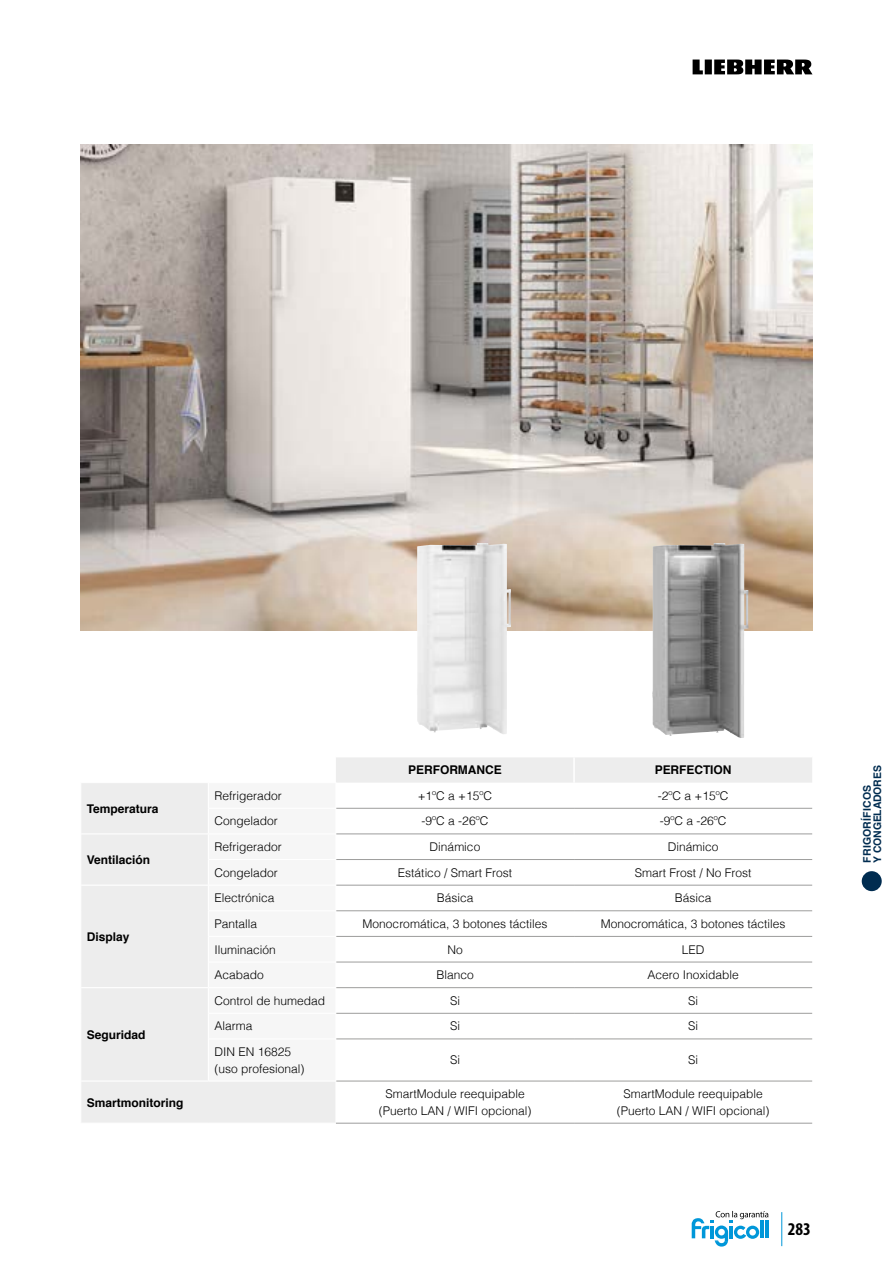
<style>
.page{position:relative;width:893px;height:1263px;background:#fff}
.page>*{position:absolute;margin:0;border:0;box-sizing:border-box;transform-origin:0 0}
.t1{font:700 condensed 18px "Myriad Pro";color:#000}
.t2{font:300 12px/16.5px "Helvetica";color:#000;text-align:center}
.t3{font:700 12px "Helvetica";color:#000}
.t4{font:700 10.5px/10.5px "Helvetica";letter-spacing:-.01em;color:#002c50}
</style>
<div class="page">
<hr style="left:781px;top:1212px;width:1px;height:34px;background:#0097d9">
<svg style="left:692px;top:1211px;width:76px;height:35px"></svg>
<svg style="left:693px;top:60px;width:119px;height:14px"></svg>
<div style="left:862px;top:871px;width:20px;height:20px;background:#002c50;border-radius:50%"></div>
<img style="left:81px;top:144px;width:731px;height:486px">
<svg style="left:81px;top:757px;width:731px;height:366px"></svg>
<hr style="left:573px;top:757px;width:2px;height:26px;background:#fff">
<hr style="left:80px;top:782px;width:128px;height:1px;background:#fff">
<hr style="left:208px;top:782px;width:128px;height:1px;background:#fff">
<svg style="left:574px;top:886px;width:1px;height:50px"></svg>
<svg style="left:574px;top:988px;width:1px;height:50px"></svg>
<hr style="left:574px;top:1039px;width:1px;height:42px;background:#fff">
<hr style="left:336px;top:1081px;width:1px;height:41px;background:#fff">
<hr style="left:574px;top:1081px;width:1px;height:42px;background:#fff">
<hr style="left:573px;top:860px;width:2px;height:25px;background:#fff">
<hr style="left:81px;top:833px;width:127px;height:1px;background:#fff">
<hr style="left:81px;top:884px;width:127px;height:2px;background:#fff">
<hr style="left:81px;top:987px;width:127px;height:1px;background:#fff">
<div style="left:208px;top:783px;width:129px;height:298px;background:#f6f6f6"></div>
<hr style="left:209px;top:1038px;width:127px;height:1px;background:#fff">
<hr style="left:208px;top:1039px;width:1px;height:41px;background:#fff">
<hr style="left:81px;top:1080px;width:127px;height:1px;background:#fff">
<hr style="left:208px;top:1080px;width:128px;height:1px;background:#fff">
<hr style="left:80px;top:1122px;width:128px;height:2px;background:#fff">
<hr style="left:208px;top:1122px;width:128px;height:2px;background:#fff">
<hr style="left:336px;top:808px;width:238px;height:1px;background:#9d9d9c">
<hr style="left:574px;top:808px;width:238px;height:1px;background:#9d9d9c">
<hr style="left:336px;top:833px;width:238px;height:1px;background:#9d9d9c">
<hr style="left:574px;top:833px;width:238px;height:1px;background:#9d9d9c">
<hr style="left:336px;top:859px;width:238px;height:1px;background:#9d9d9c">
<hr style="left:574px;top:859px;width:238px;height:1px;background:#9d9d9c">
<hr style="left:336px;top:885px;width:238px;height:1px;background:#9d9d9c">
<hr style="left:574px;top:885px;width:238px;height:1px;background:#9d9d9c">
<hr style="left:336px;top:910px;width:238px;height:1px;background:#9d9d9c">
<hr style="left:574px;top:910px;width:238px;height:1px;background:#9d9d9c">
<hr style="left:336px;top:936px;width:238px;height:1px;background:#9d9d9c">
<hr style="left:574px;top:936px;width:238px;height:1px;background:#9d9d9c">
<hr style="left:336px;top:962px;width:238px;height:1px;background:#9d9d9c">
<hr style="left:574px;top:962px;width:238px;height:1px;background:#9d9d9c">
<hr style="left:336px;top:987px;width:238px;height:1px;background:#9d9d9c">
<hr style="left:574px;top:987px;width:238px;height:1px;background:#9d9d9c">
<hr style="left:336px;top:1013px;width:238px;height:1px;background:#9d9d9c">
<hr style="left:574px;top:1013px;width:238px;height:1px;background:#9d9d9c">
<hr style="left:336px;top:1038px;width:238px;height:1px;background:#9d9d9c">
<hr style="left:574px;top:1038px;width:238px;height:1px;background:#9d9d9c">
<hr style="left:336px;top:1081px;width:238px;height:1px;background:#9d9d9c">
<hr style="left:574px;top:1081px;width:238px;height:1px;background:#9d9d9c">
<hr style="left:336px;top:1123px;width:238px;height:1px;background:#9d9d9c">
<hr style="left:574px;top:1123px;width:238px;height:1px;background:#9d9d9c">
<img style="left:417px;top:543px;width:74px;height:189px">
<img style="left:652px;top:543px;width:76px;height:193px">
<p class="t3" style="left:87px;top:799px;width:73px">Temperatura</p>
<p class="t3" style="left:87px;top:850px;width:65px">Ventilación</p>
<p class="t3" style="left:87px;top:927px;width:44px">Display</p>
<p class="t3" style="left:87px;top:1025px;width:60px">Seguridad</p>
<p class="t3" style="left:408px;top:760px;width:95px">PERFORMANCE</p>
<p class="t3" style="left:655px;top:760px;width:78px">PERFECTION</p>
<p class="t2" style="left:214px;top:786px;width:69px">Refrigerador</p>
<p class="t2" style="left:418px;top:786px;width:76px">+1ºC a +15ºC</p>
<p class="t2" style="left:658px;top:786px;width:72px">-2ºC a +15ºC</p>
<p class="t2" style="left:214px;top:812px;width:65px">Congelador</p>
<p class="t2" style="left:422px;top:812px;width:68px">-9ºC a -26ºC</p>
<p class="t2" style="left:660px;top:812px;width:68px">-9ºC a -26ºC</p>
<p class="t2" style="left:214px;top:838px;width:69px">Refrigerador</p>
<p class="t2" style="left:430px;top:838px;width:52px">Dinámico</p>
<p class="t2" style="left:668px;top:838px;width:52px">Dinámico</p>
<p class="t2" style="left:214px;top:863px;width:65px">Congelador</p>
<p class="t2" style="left:398px;top:863px;width:116px">Estático / Smart Frost</p>
<p class="t2" style="left:635px;top:863px;width:118px">Smart Frost / No Frost</p>
<p class="t2" style="left:214px;top:889px;width:62px">Electrónica</p>
<p class="t2" style="left:437px;top:889px;width:38px">Básica</p>
<p class="t2" style="left:675px;top:889px;width:38px">Básica</p>
<p class="t2" style="left:214px;top:914px;width:44px">Pantalla</p>
<p class="t2" style="left:363px;top:914px;width:186px">Monocromática, 3 botones táctiles</p>
<p class="t2" style="left:601px;top:914px;width:186px">Monocromática, 3 botones táctiles</p>
<p class="t2" style="left:214px;top:940px;width:63px">Iluminación</p>
<p class="t2" style="left:447px;top:940px;width:17px">No</p>
<p class="t2" style="left:682px;top:940px;width:24px">LED</p>
<p class="t2" style="left:214px;top:966px;width:51px">Acabado</p>
<p class="t2" style="left:436px;top:966px;width:39px">Blanco</p>
<p class="t2" style="left:647px;top:966px;width:93px">Acero Inoxidable</p>
<p class="t2" style="left:214px;top:991px;width:112px">Control de humedad</p>
<p class="t2" style="left:450px;top:991px;width:11px">Si</p>
<p class="t2" style="left:688px;top:991px;width:11px">Si</p>
<p class="t2" style="left:214px;top:1017px;width:40px">Alarma</p>
<p class="t2" style="left:450px;top:1017px;width:11px">Si</p>
<p class="t2" style="left:688px;top:1017px;width:11px">Si</p>
<p class="t2" style="left:214px;top:1043px;width:92px;text-align:left">DIN EN 16825 (uso profesional)</p>
<p class="t2" style="left:450px;top:1051px;width:11px">Si</p>
<p class="t2" style="left:688px;top:1051px;width:11px">Si</p>
<p class="t3" style="left:87px;top:1093px;width:98px">Smartmonitoring</p>
<p class="t2" style="left:379px;top:1085px;width:154px">SmartModule reequipable (Puerto LAN / WIFI opcional)</p>
<p class="t2" style="left:617px;top:1085px;width:154px">SmartModule reequipable (Puerto LAN / WIFI opcional)</p>
<h1 class="t1" style="left:788px;top:1218px;width:25px">283</h1>
<p class="t4" style="left:862px;top:863px;width:99px;rotate:-90deg">FRIGORÍFICOS<br>Y CONGELADORES</p>
</div>
